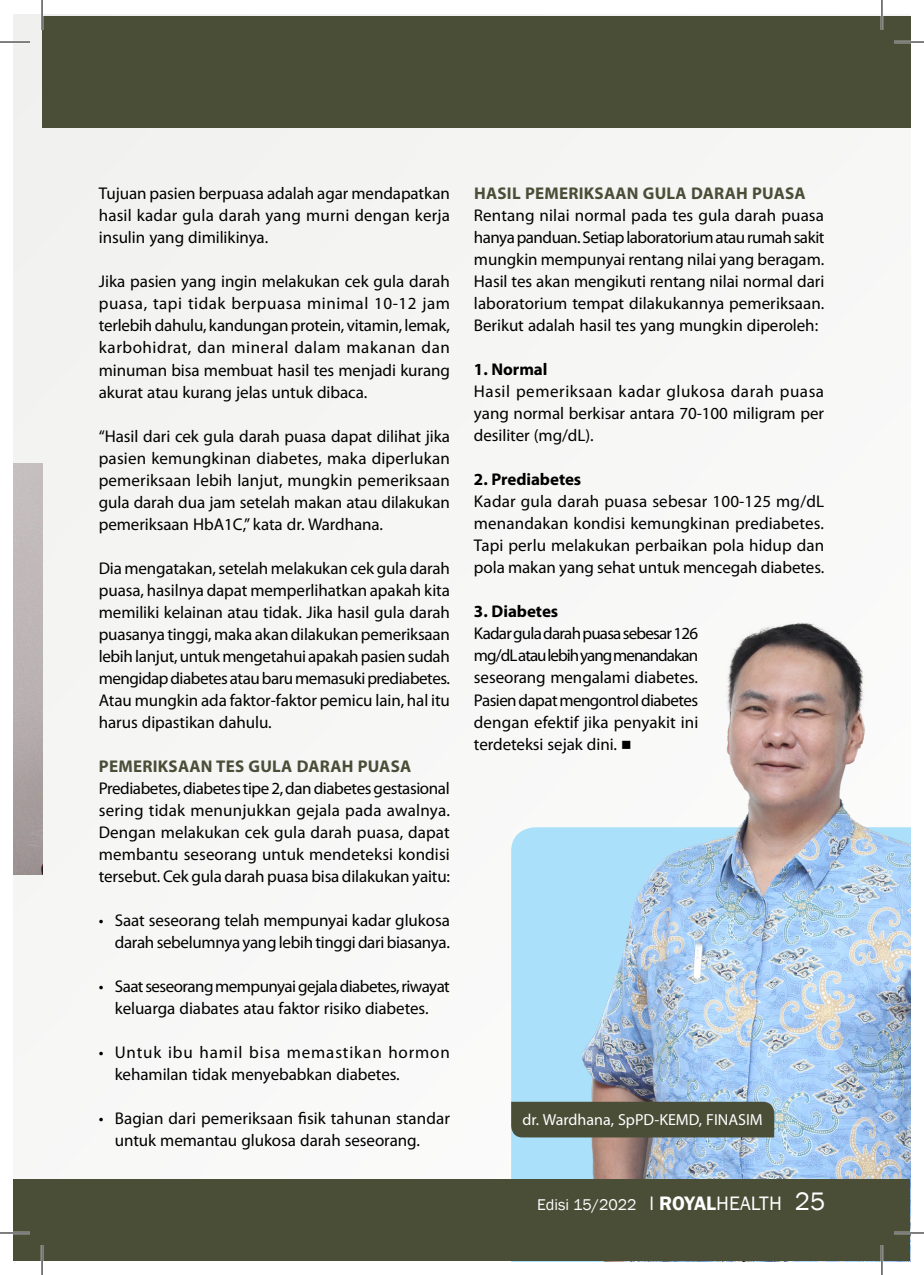
<style>
.page{position:relative;width:924px;height:1275px;background:#fff}
.page>*{position:absolute;margin:0;border:0;box-sizing:border-box;transform-origin:0 0}
.t1{font:17px/22px "Myriad Pro";letter-spacing:-.005em;color:#000;text-align:justify}
.t2{font:17px/22px "Myriad Pro";letter-spacing:-.03em;color:#000;text-align:center}
.t3{font:17px/22px "Myriad Pro";letter-spacing:.045em;color:#000}
.t4{font:700 17px "Myriad Pro";letter-spacing:.015em;color:#4a4e37}
.t5{font:700 17px "Myriad Pro";letter-spacing:-.005em;color:#000}
.t6{font:16px "Myriad Pro";color:#fff}
.t7{font:16px "Franklin Gothic";color:#fff}
.s1{font-size:20px}
.s2{font-weight:600;font-size:20px}
.s3{font-size:26px}
</style>
<div class="page">
<div style="left:14px;top:14px;width:895px;height:1246px;background:#f6f6f5"></div>
<img style="left:511px;top:623px;width:398px;height:556px">
<img style="left:14px;top:463px;width:28px;height:411px">
<div style="left:511px;top:1101px;width:262px;height:36px;background:#4a4e37"></div>
<div style="left:42px;top:16px;width:867px;height:112px;background:#4a4e37"></div>
<div style="left:14px;top:1179px;width:895px;height:82px;background:#4a4e37"></div>
<hr style="left:0;top:41px;width:30px;height:2px;background:#fff">
<hr style="left:893px;top:41px;width:30px;height:2px;background:#fff">
<hr style="left:0;top:1231px;width:30px;height:3px;background:#fff">
<hr style="left:893px;top:1231px;width:30px;height:3px;background:#fff">
<hr style="left:41px;top:0;width:2px;height:30px;background:#fff">
<hr style="left:41px;top:1245px;width:2px;height:30px;background:#fff">
<hr style="left:880px;top:0;width:2px;height:30px;background:#fff">
<hr style="left:880px;top:1245px;width:2px;height:30px;background:#fff">
<hr style="left:0;top:42px;width:30px;height:1px;background:#000">
<hr style="left:893px;top:42px;width:30px;height:1px;background:#000">
<hr style="left:0;top:1232px;width:30px;height:1px;background:#000">
<hr style="left:893px;top:1232px;width:30px;height:1px;background:#000">
<hr style="left:42px;top:0;width:1px;height:30px;background:#000">
<hr style="left:42px;top:1245px;width:1px;height:30px;background:#000">
<hr style="left:881px;top:0;width:1px;height:30px;background:#000">
<hr style="left:881px;top:1245px;width:1px;height:30px;background:#000">
<p class="t1" style="left:99px;top:182px;width:352px">Tujuan pasien berpuasa adalah agar mendapatkan hasil kadar gula darah yang murni dengan kerja insulin yang dimilikinya.</p>
<p class="t1" style="left:99px;top:270px;width:352px">Jika pasien yang ingin melakukan cek gula darah puasa, tapi tidak berpuasa minimal 10-12 jam terlebih dahulu, kandungan protein, vitamin, lemak, karbohidrat, dan mineral dalam makanan dan minuman bisa membuat hasil tes menjadi kurang akurat atau kurang jelas untuk dibaca.</p>
<p class="t1" style="left:99px;top:424px;width:352px">“Hasil dari cek gula darah puasa dapat dilihat jika pasien kemungkinan diabetes, maka diperlukan pemeriksaan lebih lanjut, mungkin pemeriksaan gula darah dua jam setelah makan atau dilakukan pemeriksaan HbA1C,” kata dr. Wardhana.</p>
<p class="t1" style="left:99px;top:556px;width:352px">Dia mengatakan, setelah melakukan cek gula darah puasa, hasilnya dapat memperlihatkan apakah kita memiliki kelainan atau tidak. Jika hasil gula darah puasanya tinggi, maka akan dilakukan pemeriksaan lebih lanjut, untuk mengetahui apakah pasien sudah mengidap diabetes atau baru memasuki prediabetes.<br>Atau mungkin ada faktor-faktor pemicu lain, hal itu harus dipastikan dahulu.</p>
<p class="t4" style="left:99px;top:755px;width:314px">PEMERIKSAAN TES GULA DARAH PUASA</p>
<p class="t1" style="left:99px;top:776px;width:352px">Prediabetes, diabetes tipe 2, dan diabetes gestasional sering tidak menunjukkan gejala pada awalnya.<br>Dengan melakukan cek gula darah puasa, dapat membantu seseorang untuk mendeteksi kondisi tersebut. Cek gula darah puasa bisa dilakukan yaitu:</p>
<p class="t1" style="left:99px;top:908px;width:352px;text-align:right">• Saat seseorang telah mempunyai kadar glukosa darah sebelumnya yang lebih tinggi dari biasanya.</p>
<p class="t2" style="left:99px;top:974px;width:352px">• Saatseseorangmempunyaigejaladiabetes,riwayat keluarga diabates atau faktor risiko diabetes.</p>
<p class="t3" style="left:115px;top:1040px;width:336px;text-indent:-16px">• Untuk ibu hamil bisa memastikan hormon kehamilan tidak menyebabkan diabetes.</p>
<p class="t1" style="left:115px;top:1106px;width:336px;text-indent:-16px">• Bagian dari pemeriksaan fisik tahunan standar untuk memantau glukosa darah seseorang.</p>
<p class="t4" style="left:474px;top:182px;width:333px">HASIL PEMERIKSAAN GULA DARAH PUASA</p>
<p class="t1" style="left:473px;top:204px;width:352px">Rentang nilai normal pada tes gula darah puasa hanya panduan. Setiap laboratorium atau rumah sakit mungkin mempunyai rentang nilai yang beragam.<br>Hasil tes akan mengikuti rentang nilai normal dari laboratorium tempat dilakukannya pemeriksaan.<br>Berikut adalah hasil tes yang mungkin diperoleh:</p>
<p class="t5" style="left:473px;top:358px;width:75px">1. NORMAL</p>
<p class="t1" style="left:473px;top:380px;width:351px">Hasil pemeriksaan kadar glukosa darah puasa yang normal berkisar antara 70-100 miligram per desiliter (mg/dL).</p>
<p class="t5" style="left:473px;top:468px;width:109px">2. PREDIABETES</p>
<p class="t1" style="left:473px;top:490px;width:352px">Kadar gula darah puasa sebesar 100-125 mg/dL menandakan kondisi kemungkinan prediabetes.<br>Tapi perlu melakukan perbaikan pola hidup dan pola makan yang sehat untuk mencegah diabetes.</p>
<p class="t5" style="left:473px;top:600px;width:86px">3. DIABETES</p>
<p class="t1" style="left:473px;top:622px;width:226px">Kadar gula darah puasa sebesar 126 mg/dL atau lebih yang menandakan seseorang mengalami diabetes.<br>Pasien dapat mengontrol diabetes dengan efektif jika penyakit ini terdeteksi sejak dini. ■</p>
<p class="t6" style="left:522px;top:1109px;width:241px">dr. Wardhana, SpPD-KEMD, FINASIM</p>
<p class="t7" style="left:537px;top:1194px;width:290px">Edisi 15/2022 <span class="s1">l</span> <span class="s2">Royal</span><span class="s1">HEALTH</span> <span class="s3">25</span></p>
</div>
